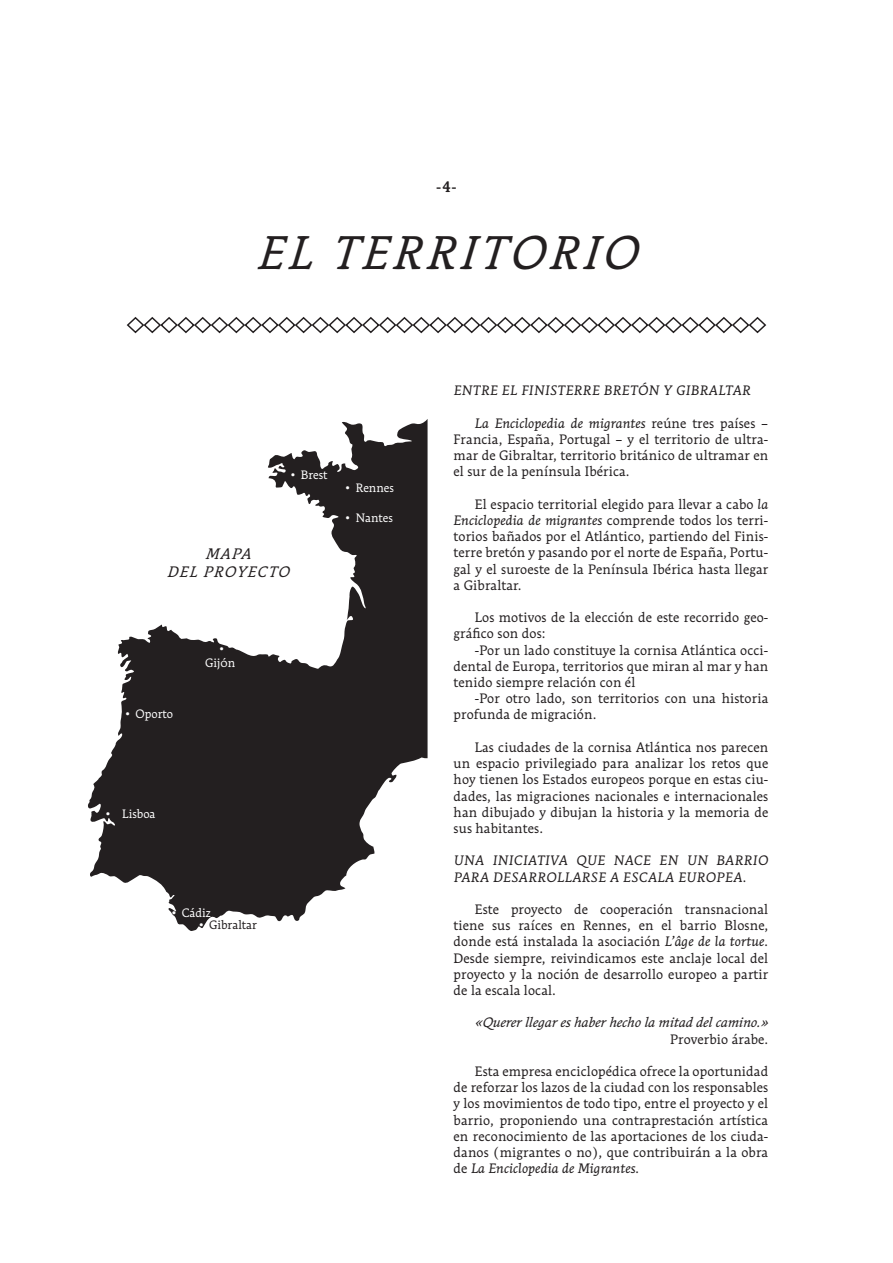
<style>
.page{position:relative;width:893px;height:1263px;background:#fff}
.page>*{position:absolute;margin:0;border:0;box-sizing:border-box;transform-origin:0 0}
.t1{font:italic 46.5px "Stuart Pro NP Tex Ital";color:#231f20}
.t2{font:italic 15px/18px "Stuart Pro NP Tex Ital";letter-spacing:.215em;color:#231f20;text-align:center}
.t3{font:700 15px "Stuart Pro NP Tex";color:#231f20}
.t4{font:13.5px/16.2px "Stuart Pro NP Text";letter-spacing:.01em;color:#231f20;text-align:justify}
.t5{font:13.5px/16.2px "Stuart Pro NP Tex Ital";letter-spacing:.13em;color:#231f20}
.t6{font:italic 13.5px "Stuart Pro NP Tex Ital";color:#231f20}
.t7{font:12px/14.4px "Stuart Pro NP Text";letter-spacing:.12em;color:#fff;text-align:center}
.t8{font:12px "Stuart Pro NP Text";color:#231f20}
.s1{color:#fff}
.s2{font-family:"Stuart Pro NP Text"}
.s3{font-family:"Stuart Pro NP Tex Ital"}
</style>
<div class="page">
<svg style="left:126px;top:317px;width:641px;height:17px"></svg>
<svg style="left:88px;top:419px;width:340px;height:512px;fill:#231f20"></svg>
<p class="t3" style="left:437px;top:177px;width:21px">-4-</p>
<h1 class="t1" style="left:257px;top:224px;width:391px">El territorio</h1>
<p class="t7" style="left:289px;top:467px;width:40px">• Brest</p>
<p class="t2" style="left:167px;top:544px;width:126px">Mapa<br>del proyecto</p>
<p class="t7" style="left:344px;top:481px;width:52px">• Rennes</p>
<p class="t7" style="left:344px;top:511px;width:51px">• Nantes</p>
<p class="t7" style="left:124px;top:706px;width:51px">• Oporto</p>
<p class="t7" style="left:205px;top:641px;width:32px">•<br>GijÓn</p>
<p class="t7" style="left:104px;top:806px;width:53px">• Lisboa</p>
<p class="t7" style="left:170px;top:906px;width:43px">• Cádiz</p>
<p class="t8" style="left:197px;top:918px;width:61px"><span class="s1">•</span> Gibraltar</p>
<p class="t5" style="left:454px;top:382px;width:298px">ENTRE EL FINISTERRE BRETÓN Y GIBRALTAR</p>
<p class="t5" style="left:475px;top:415px;width:295px">LA ENCICLOPEDIA DE MIGRANTES <span class="s2">reúne tres países –</span></p>
<p class="t4" style="left:454px;top:431px;width:316px">Francia, España, Portugal – y el territorio de ultra&shy;mar de Gibraltar, territorio británico de ultramar en el sur de la península Ibérica.</p>
<p class="t4" style="left:475px;top:496px;width:295px">El espacio territorial elegido para llevar a cabo <span class="s3">LA</span></p>
<p class="t5" style="left:454px;top:512px;width:316px">ENCICLOPEDIA DE MIGRANTES <span class="s2">comprende todos los terri-</span></p>
<p class="t4" style="left:454px;top:528px;width:316px">torios bañados por el Atlántico, partiendo del Finis&shy;terre bretón y pasando por el norte de España, Portu&shy;gal y el suroeste de la Península Ibérica hasta llegar a Gibraltar.</p>
<p class="t4" style="left:454px;top:609px;width:316px;text-indent:21px">Los motivos de la elección de este recorrido geo&shy;gráfico son dos:</p>
<p class="t4" style="left:454px;top:641px;width:316px;text-indent:21px">-Por un lado constituye la cornisa Atlántica occi&shy;dental de Europa, territorios que miran al mar y han tenido siempre relación con él</p>
<p class="t4" style="left:454px;top:690px;width:316px;text-indent:21px">-Por otro lado, son territorios con una historia profunda de migración.</p>
<p class="t4" style="left:454px;top:739px;width:316px;text-indent:21px">Las ciudades de la cornisa Atlántica nos parecen un espacio privilegiado para analizar los retos que hoy tienen los Estados europeos porque en estas ciu&shy;dades, las migraciones nacionales e internacionales han dibujado y dibujan la historia y la memoria de sus habitantes.</p>
<p class="t5" style="left:454px;top:852px;width:316px">UNA INICIATIVA QUE NACE EN UN BARRIO<br>PARA DESARROLLARSE A ESCALA EUROPEA.</p>
<p class="t4" style="left:454px;top:901px;width:316px;text-indent:21px">Este proyecto de cooperación transnacional tiene sus raíces en Rennes, en el barrio Blosne, donde está instalada la asociación <span class="s3">L’ÂGE DE LA TORTUE.<br></span>Desde siempre, reivindicamos este anclaje local del proyecto y la noción de desarrollo europeo a partir de la escala local.</p>
<p class="t6" style="left:475px;top:1014px;width:297px">«Querer llegar eshaber hecho la mitad delcamino.»</p>
<p class="t4" style="left:670px;top:1030px;width:100px">Proverbio árabe.</p>
<p class="t4" style="left:454px;top:1063px;width:316px;text-indent:21px">Esta empresa enciclopédica ofrece la oportunidad de reforzar los lazos de la ciudad con los responsables y los movimientos de todo tipo, entre el proyecto y el barrio, proponiendo una contraprestación artística en reconocimiento de las aportaciones de los ciuda&shy;danos (migrantes o no), que contribuirán a la obra</p>
<p class="t5" style="left:454px;top:1160px;width:187px"><span class="s2">de</span> LA ENCICLOPEDIA DE MIGRANTES.</p>
</div>
